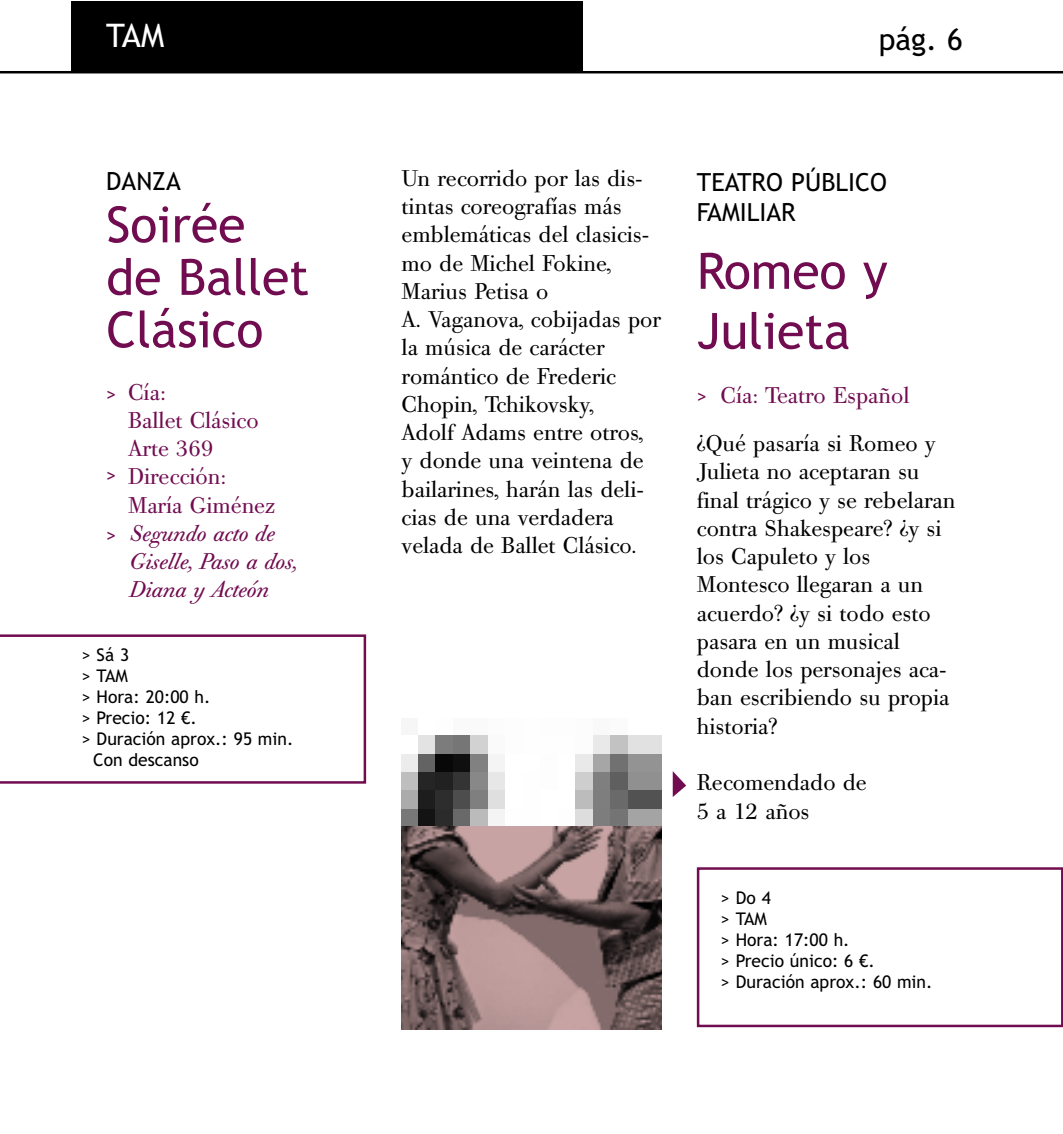
<style>
.page{position:relative;width:1063px;height:1134px;background:#fff}
.page>*{position:absolute;margin:0;border:0;box-sizing:border-box;transform-origin:0 0}
.t1{font:50px/52.5px "Trebuchet MS";color:#710c50}
.t2{font:32.5px "Trebuchet MS";color:#fff}
.t3{font:30px "Trebuchet MS";color:#000}
.t4{font:25px/30px "Trebuchet MS";color:#000}
.t5{font:22.5px/28.2px "Bodoni Old Face BE";color:#000}
.t6{font:22.5px/28.2px "Bodoni Old Face BE";color:#710c50}
.t7{font:italic 22.5px/28.2px "Bodoni Old Face BE";color:#710c50}
.t8{font:20px "Trebuchet MS";color:#710c50}
.t9{font:17.5px/21px "Trebuchet MS";color:#000}
.s1{font-family:"Trebuchet MS";font-size:20px;color:#710c50}
.s2{color:#710c50}
</style>
<div class="page">
<div style="left:71px;top:1px;width:511px;height:71px;background:#000"></div>
<hr style="left:0;top:71px;width:1062px;height:2px;background:#000">
<svg style="left:0;top:634px;width:366px;height:150px"></svg>
<div style="left:697px;top:867px;width:365px;height:160px;border:2px solid #710c50"></div>
<img style="left:402px;top:735px;width:259px;height:294px">
<svg style="left:673px;top:771px;width:13px;height:26px"></svg>
<h2 class="t2" style="left:106px;top:17px;width:59px">TAM</h2>
<h3 class="t3" style="left:879px;top:22px;width:86px">pág. 6</h3>
<p class="t4" style="left:106px;top:166px;width:76px">DANZA</p>
<h1 class="t1" style="left:106px;top:199px;width:204px">Soirée de Ballet<br>Clásico</h1>
<p class="t8" style="left:106px;top:383px;width:12px">&gt;</p>
<p class="t8" style="left:106px;top:463px;width:12px">&gt;</p>
<p class="t8" style="left:106px;top:523px;width:12px">&gt;</p>
<p class="t6" style="left:128px;top:380px;width:149px">Cía:<br>Ballet Clásico<br>Arte 369<br>Dirección:<br>María Giménez</p>
<p class="t7" style="left:128px;top:522px;width:170px">Segundo acto de<br>Giselle, Paso a dos,<br>Diana y Acteón</p>
<p class="t9" style="left:82px;top:644px;width:49px">&gt; Sá 3</p>
<p class="t9" style="left:82px;top:665px;width:48px">&gt; TAM</p>
<p class="t9" style="left:82px;top:686px;width:130px">&gt; Hora: 20:00 h.</p>
<p class="t9" style="left:82px;top:707px;width:117px">&gt; Precio: 12 €.</p>
<p class="t9" style="left:82px;top:728px;width:213px">&gt; Duración aprox.: 95 min.</p>
<p class="t9" style="left:93px;top:749px;width:107px">Con descanso</p>
<p class="t5" style="left:402px;top:166px;width:261px">Un recorrido por las dis&shy;tintas coreografías más emblemáticas del clasicis&shy;mo de Michel Fokine,<br>Marius Petisa o<br>A. Vaganova, cobijadas por la música de carácter romántico de Frederic<br>Chopin, Tchikovsky,<br>Adolf Adams entre otros,<br>y donde una veintena de bailarines, harán las deli&shy;cias de una verdadera velada de Ballet Clásico.</p>
<p class="t4" style="left:697px;top:168px;width:192px">TEATRO PÚBLICO<br>FAMILIAR</p>
<h1 class="t1" style="left:697px;top:242px;width:192px;line-height:60px">Romeo y<br>Julieta</h1>
<p class="t5" style="left:697px;top:373px;width:240px;line-height:48.2px"><span class="s1">&gt;</span> <span class="s2">Cía: Teatro Español </span>¿Qué pasaría si Romeo y</p>
<p class="t5" style="left:697px;top:460px;width:260px">Julieta no aceptaran su final trágico y se rebelaran contra Shakespeare? ¿y si los Capuleto y los<br>Montesco llegaran a un acuerdo? ¿y si todo esto pasara en un musical donde los personajes aca&shy;ban escribiendo su propia historia?</p>
<p class="t5" style="left:697px;top:771px;width:171px">Recomendado de<br>5 a 12 años</p>
<p class="t9" style="left:721px;top:887px;width:213px">&gt; Do 4<br>&gt; TAM<br>&gt; Hora: 17:00 h.<br>&gt; Precio único: 6 €.<br>&gt; Duración aprox.: 60 min.</p>
</div>
